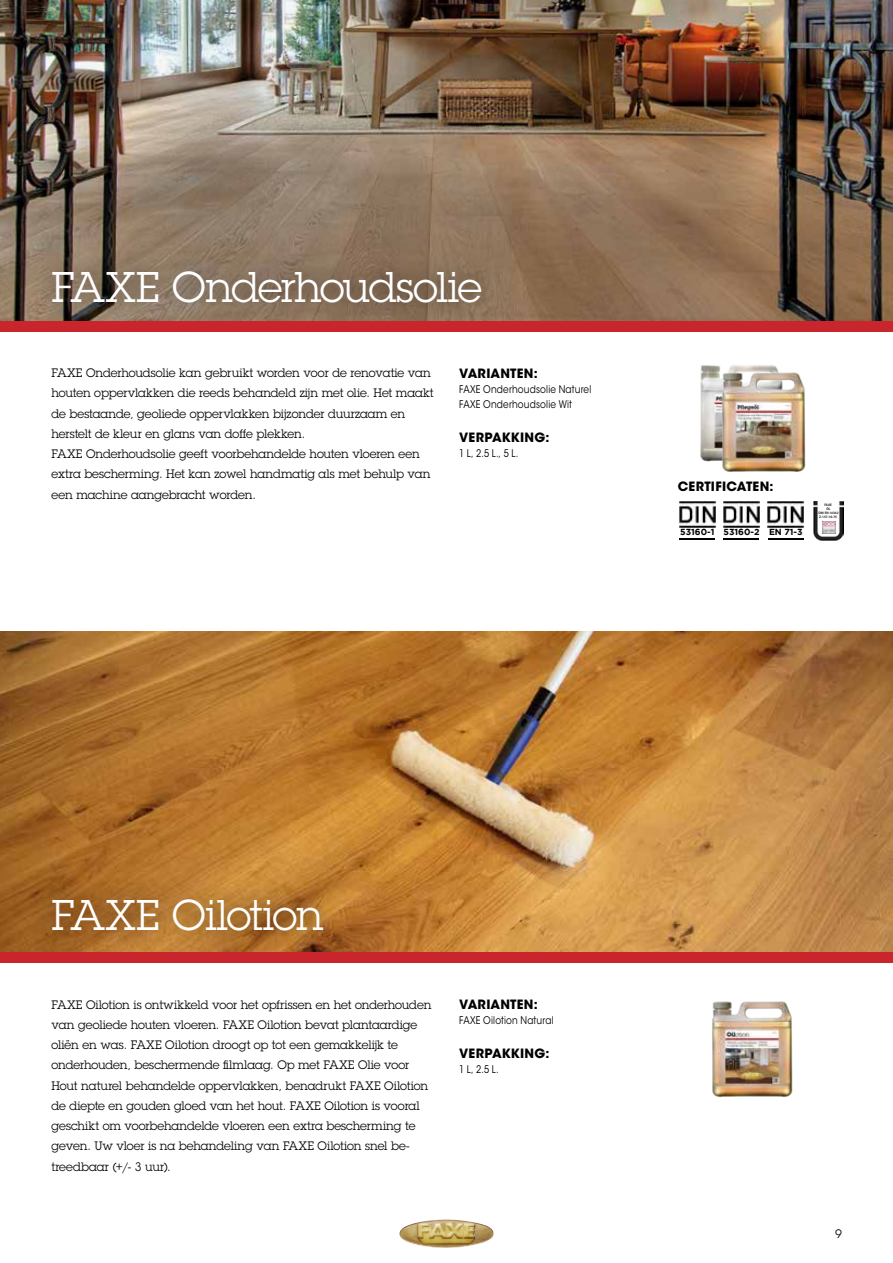
<style>
.page{position:relative;width:893px;height:1263px;background:#fff}
.page>*{position:absolute;margin:0;border:0;box-sizing:border-box;transform-origin:0 0}
.t1{font:42px "Lubalin Graph Std";letter-spacing:-.025em;color:#fff}
.t2{font:700 12.75px "ITC Avant Garde Std";letter-spacing:.01em;color:#000}
.t3{font:12px/20.2px "Lubalin Graph Std";letter-spacing:-.005em;color:#000}
.t4{font:10.5px/15px "ITC Avant Garde Std";letter-spacing:.02em;color:#000;scale:.85 1}
.t5{font:700 8.85px "Gotham";color:#000}
.t6{font:600 3.45px/4.1px "Myriad Pro";color:#000;text-align:center}
</style>
<div class="page">
<img style="left:0;top:631px;width:893px;height:321px">
<img style="left:0;top:0;width:893px;height:321px">
<div style="left:31px;top:248px;width:473px;height:78px;background:#000;opacity:.6"></div>
<div style="left:31px;top:876px;width:313px;height:78px;background:#000;opacity:.6"></div>
<img style="left:712px;top:1001px;width:81px;height:96px">
<img style="left:700px;top:365px;width:78px;height:97px">
<img style="left:719px;top:370px;width:87px;height:102px">
<div style="left:0;top:321px;width:893px;height:10px;background:#c9252c"></div>
<div style="left:0;top:952px;width:893px;height:11px;background:#c9252c"></div>
<img style="left:679px;top:501px;width:36px;height:26px">
<hr style="left:679px;top:538px;width:36px;height:2px;background:#000">
<img style="left:723px;top:501px;width:36px;height:26px">
<hr style="left:724px;top:538px;width:35px;height:2px;background:#000">
<img style="left:768px;top:501px;width:36px;height:26px">
<hr style="left:768px;top:538px;width:35px;height:2px;background:#000">
<img style="left:814px;top:501px;width:29px;height:39px">
<div style="left:819px;top:501px;width:19px;height:26px;background:#fff"></div>
<svg style="left:822px;top:521px;width:15px;height:13px"></svg>
<img style="left:399px;top:1219px;width:95px;height:29px">
<h1 class="t1" style="left:51px;top:261px;width:432px">FAXE Onderhoudsolie</h1>
<p class="t3" style="left:51px;top:363px;width:384px">FAXE Onderhoudsolie kan gebruikt worden voor de renovatie van houten oppervlakken die reeds behandeld zijn met olie. Het maakt de bestaande, geoliede oppervlakken bijzonder duurzaam en herstelt de kleur en glans van doffe plekken.<br>FAXE Onderhoudsolie geeft voorbehandelde houten vloeren een extra bescherming. Het kan zowel handmatig als met behulp van een machine aangebracht worden.</p>
<p class="t2" style="left:459px;top:365px;width:80px">VARIANTEN:</p>
<p class="t4" style="left:459px;top:382px;width:157px">FAXE Onderhoudsolie Naturel<br>FAXE Onderhoudsolie Wit</p>
<p class="t2" style="left:459px;top:429px;width:92px">VERPAKKING:</p>
<p class="t4" style="left:459px;top:445px;width:71px">1 L, 2.5 L., 5 L.</p>
<p class="t2" style="left:678px;top:478px;width:97px">CERTIFICATEN:</p>
<p class="t5" style="left:680px;top:527px;width:124px">53160-1 53160-2 EN 71-3</p>
<p class="t6" style="left:818px;top:503px;width:22px">FAXE<br>ÖL<br>DIN EN 14342<br>Z-157.10-75</p>
<h1 class="t1" style="left:51px;top:889px;width:274px">FAXE Oilotion</h1>
<p class="t3" style="left:51px;top:994px;width:381px">FAXE Oilotion is ontwikkeld voor het opfrissen en het onderhouden van geoliede houten vloeren. FAXE Oilotion bevat plantaardige oliën en was. FAXE Oilotion droogt op tot een gemakkelijk te onderhouden, beschermende filmlaag. Op met FAXE Olie voor Hout naturel behandelde oppervlakken, benadrukt FAXE Oilotion de diepte en gouden gloed van het hout. FAXE Oilotion is vooral geschikt om voorbehandelde vloeren een extra bescherming te geven. Uw vloer is na behandeling van FAXE Oilotion snel be&shy;treedbaar (+/- 3 uur).</p>
<p class="t2" style="left:459px;top:996px;width:80px">VARIANTEN:</p>
<p class="t4" style="left:459px;top:1013px;width:113px">FAXE Oilotion Natural</p>
<p class="t2" style="left:459px;top:1045px;width:92px">VERPAKKING:</p>
<p class="t4" style="left:459px;top:1062px;width:48px">1 L, 2.5 L.</p>
<p class="t3" style="left:835px;top:1223px;width:8px">9</p>
</div>
